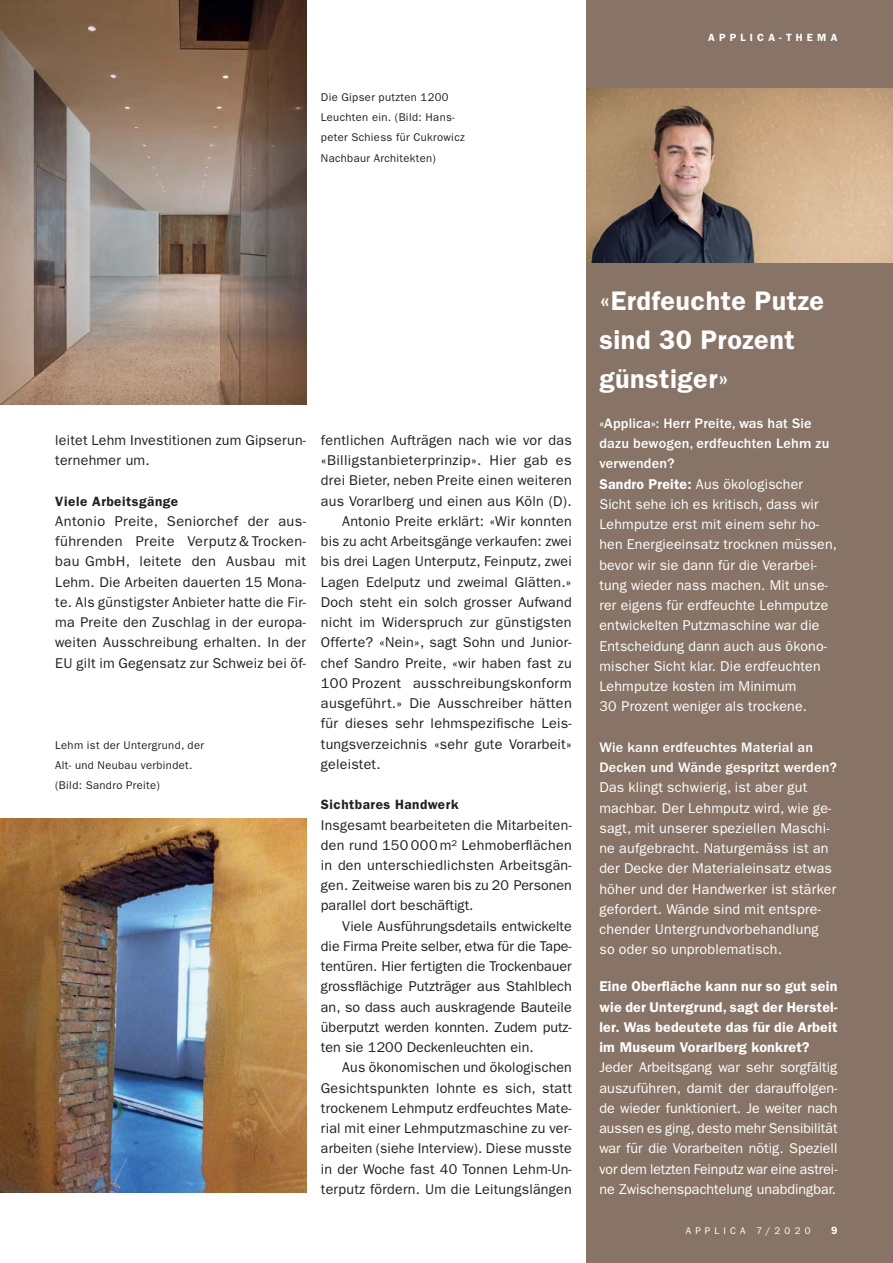
<style>
.page{position:relative;width:893px;height:1263px;background:#fff}
.page>*{position:absolute;margin:0;border:0;box-sizing:border-box;transform-origin:0 0}
.t1{font:600 27px/39px "ITC Franklin Gothic Std";letter-spacing:.02em;color:#fff}
.t2{font:14.25px/20.2px "ITC Franklin Gothic Std";letter-spacing:.015em;color:#231f20;text-align:justify}
.t3{font:14.25px/20.2px "ITC Franklin Gothic Std";letter-spacing:.015em;color:#fff}
.t4{font:600 14.25px/20.2px "ITC Franklin Gothic Std";letter-spacing:.015em;color:#fff;text-align:justify}
.t5{font:500 14.25px/20.2px "ITC Franklin Gothic Std";letter-spacing:.015em;color:#fff}
.t6{font:600 13.5px "ITC Franklin Gothic Std";letter-spacing:.04em;color:#231f20}
.t7{font:11.25px/20.2px "ITC Franklin Gothic Std";letter-spacing:.03em;color:#231f20}
.t8{font:600 10.5px "ITC Franklin Gothic Std";letter-spacing:.4em;color:#fff}
.t9{font:9.75px "ITC Franklin Gothic Std";letter-spacing:.42em;color:#fff}
.s1{font-weight:500}
.s2{font-weight:600}
</style>
<div class="page">
<img style="left:0;top:0;width:306px;height:404px">
<img style="left:0;top:819px;width:306px;height:373px">
<div style="left:587px;top:0;width:306px;height:1263px;background:#877466"></div>
<img style="left:587px;top:88px;width:306px;height:175px">
<p class="t7" style="left:321px;top:88px;width:145px">Die Gipser putzten 1200<br>Leuchten ein. (Bild: Hans&shy;peter Schiess für Cukrowicz<br>Nachbaur Architekten)</p>
<p class="t8" style="left:708px;top:34px;width:131px">APPLICA-THEMA</p>
<p class="t2" style="left:55px;top:431px;width:252px">leitet Lehm Investitionen zum Gipserun&shy;ternehmer um.</p>
<p class="t6" style="left:55px;top:496px;width:124px">Viele Arbeitsgänge</p>
<p class="t2" style="left:55px;top:512px;width:252px">Antonio Preite, Seniorchef der aus&shy;führenden Preite Verputz &amp; Trocken&shy;bau GmbH, leitete den Ausbau mit Lehm. Die Arbeiten dauerten 15 Mona&shy;te. Als günstigster Anbieter hatte die Fir&shy;ma Preite den Zuschlag in der europa&shy;weiten Ausschreibung erhalten. In der EU gilt im Gegensatz zur Schweiz bei öf-</p>
<p class="t7" style="left:55px;top:735px;width:150px">Lehm ist der Untergrund, der<br>Alt- und Neubau verbindet. (Bild: Sandro Preite)</p>
<p class="t2" style="left:321px;top:431px;width:252px">fentlichen Aufträgen nach wie vor das</p>
<p class="t2" style="left:321px;top:451px;width:252px">«Billigstanbieterprinzip». Hier gab es</p>
<p class="t2" style="left:321px;top:471px;width:252px">drei Bieter, neben Preite einen weiteren</p>
<p class="t2" style="left:321px;top:492px;width:252px">aus Vorarlberg und einen aus Köln (D).</p>
<p class="t2" style="left:342px;top:512px;width:231px">Antonio Preite erklärt: «Wir konnten</p>
<p class="t2" style="left:321px;top:532px;width:252px">bis zu acht Arbeitsgänge verkaufen: zwei</p>
<p class="t2" style="left:321px;top:552px;width:252px">bis drei Lagen Unterputz, Feinputz, zwei</p>
<p class="t2" style="left:321px;top:573px;width:252px">Lagen Edelputz und zweimal Glätten.»</p>
<p class="t2" style="left:321px;top:593px;width:252px">Doch steht ein solch grosser Aufwand</p>
<p class="t2" style="left:321px;top:613px;width:252px">nicht im Widerspruch zur günstigsten</p>
<p class="t2" style="left:321px;top:633px;width:252px">Offerte? «Nein», sagt Sohn und Junior-</p>
<p class="t2" style="left:321px;top:654px;width:252px">chef Sandro Preite, «wir haben fast zu</p>
<p class="t2" style="left:321px;top:674px;width:252px">100 Prozent ausschreibungskonform</p>
<p class="t2" style="left:321px;top:694px;width:252px">ausgeführt.» Die Ausschreiber hätten</p>
<p class="t2" style="left:321px;top:714px;width:252px">für dieses sehr lehmspezifische Leis-</p>
<p class="t2" style="left:321px;top:735px;width:252px">tungsverzeichnis «sehr gute Vorarbeit»</p>
<p class="t2" style="left:321px;top:755px;width:61px">geleistet.</p>
<p class="t6" style="left:321px;top:800px;width:139px">Sichtbares Handwerk</p>
<p class="t2" style="left:321px;top:816px;width:252px">Insgesamt bearbeiteten die Mitarbeiten&shy;den rund 150 000 m2 Lehmoberflächen in den unterschiedlichsten Arbeitsgän&shy;gen. Zeitweise waren bis zu 20 Personen parallel dort beschäftigt.</p>
<p class="t2" style="left:321px;top:917px;width:252px;text-indent:21px">Viele Ausführungsdetails entwickelte die Firma Preite selber, etwa für die Tape&shy;tentüren. Hier fertigten die Trockenbauer grossflächige Putzträger aus Stahlblech an, so dass auch auskragende Bauteile überputzt werden konnten. Zudem putz&shy;ten sie 1200 Deckenleuchten ein.</p>
<p class="t2" style="left:321px;top:1058px;width:252px;text-indent:21px">Aus ökonomischen und ökologischen Gesichtspunkten lohnte es sich, statt trockenem Lehmputz erdfeuchtes Mate&shy;rial mit einer Lehmputzmaschine zu ver&shy;arbeiten (siehe Interview). Diese musste in der Woche fast 40 Tonnen Lehm-Un&shy;terputz fördern. Um die Leitungslängen</p>
<h1 class="t1" style="left:599px;top:283px;width:226px">«Erdfeuchte Putze sind 30 Prozent günstiger»</h1>
<p class="t3" style="left:599px;top:414px;width:239px"><span class="s1">«Applica»: Herr Preite, was hat Sie dazu bewogen, erdfeuchten Lehm zu verwenden?<br></span><span class="s2">Sandro Preite:</span> Aus ökologischer<br>Sicht sehe ich es kritisch, dass wir<br>Lehmputze erst mit einem sehr ho&shy;hen Energieeinsatz trocknen müssen, bevor wir sie dann für die Verarbei&shy;tung wieder nass machen. Mit unse&shy;rer eigens für erdfeuchte Lehmputze entwickelten Putzmaschine war die<br>Entscheidung dann auch aus ökono&shy;mischer Sicht klar. Die erdfeuchten<br>Lehmputze kosten im Minimum<br>30 Prozent weniger als trockene.</p>
<p class="t5" style="left:599px;top:738px;width:239px">Wie kann erdfeuchtes Material an<br>Decken und Wände gespritzt werden?</p>
<p class="t3" style="left:599px;top:778px;width:238px">Das klingt schwierig, ist aber gut machbar. Der Lehmputz wird, wie ge&shy;sagt, mit unserer speziellen Maschi&shy;ne aufgebracht. Naturgemäss ist an der Decke der Materialeinsatz etwas höher und der Handwerker ist stärker gefordert. Wände sind mit entspre&shy;chender Untergrundvorbehandlung so oder so unproblematisch.</p>
<p class="t4" style="left:599px;top:978px;width:240px">Eine Oberfläche kann nur so gut sein wie der Untergrund, sagt der Herstel&shy;ler. Was bedeutete das für die Arbeit im Museum Vorarlberg konkret?</p>
<p class="t3" style="left:599px;top:1058px;width:240px;text-align:justify">Jeder Arbeitsgang war sehr sorgfältig auszuführen, damit der darauffolgen&shy;de wieder funktioniert. Je weiter nach aussen es ging, desto mehr Sensibilität war für die Vorarbeiten nötig. Speziell vor dem letzten Feinputz war eine astrei&shy;ne Zwischenspachtelung unabdingbar.</p>
<p class="t9" style="left:686px;top:1227px;width:126px">APPLICA 7/2020</p>
<p class="t8" style="left:831px;top:1227px;width:8px">9</p>
</div>
